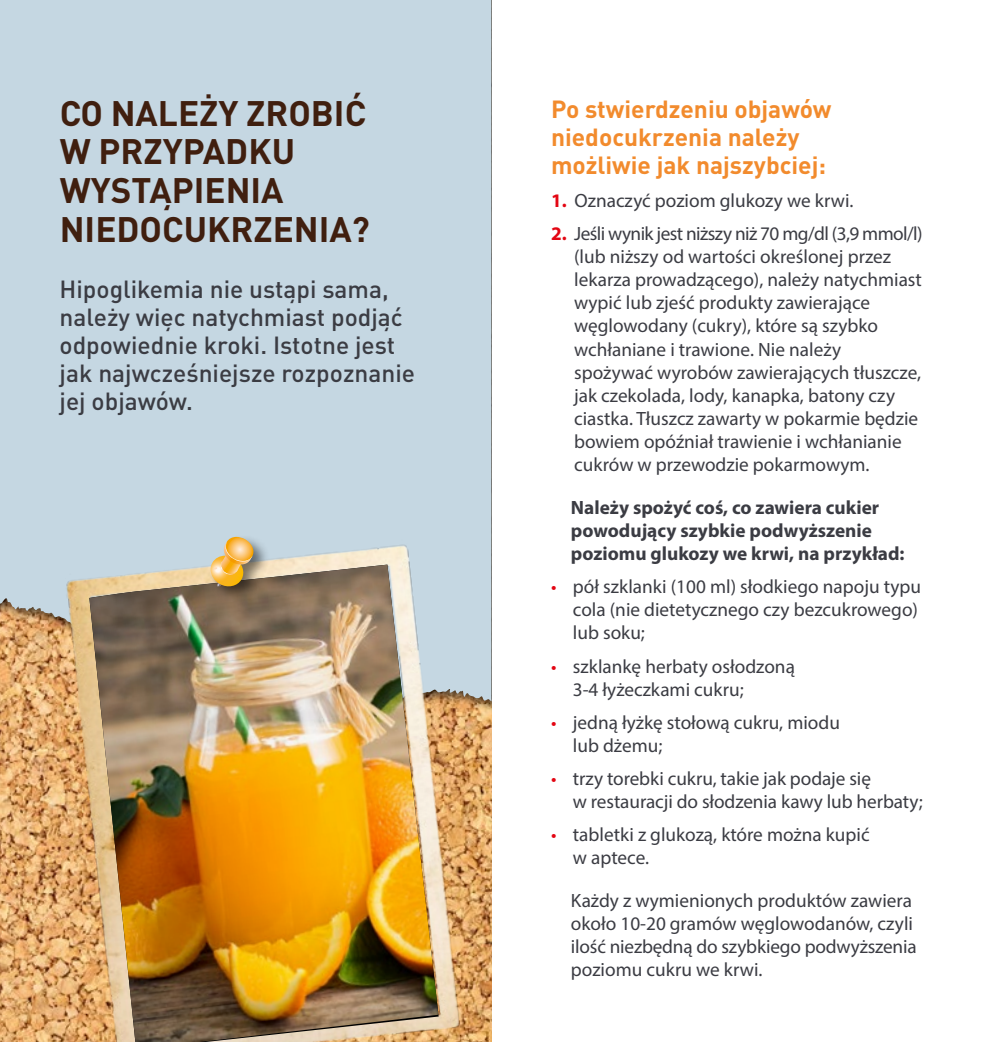
<style>
.page{position:relative;width:983px;height:1042px;background:#fff}
.page>*{position:absolute;margin:0;border:0;box-sizing:border-box;transform-origin:0 0}
.t1{font:700 35px/38.5px "DIN Pro";color:#401f0f}
.t2{font:500 24.5px/28px "DIN Pro";color:#3b3c43}
.t3{font:700 24.5px/28px "DIN Pro";color:#f28b2d}
.t4{font:19.25px/23.1px "Myriad Pro";color:#3b3c43}
.t5{font:700 19.25px/23.1px "Myriad Pro";color:#3b3c43}
.s1{font-weight:700;color:#e30613}
.s2{color:#e30613}
</style>
<div class="page">
<img style="left:0;top:758px;width:491px;height:284px">
<div style="left:0;top:0;width:491px;height:712px;background:#c5d7e2"></div>
<img style="left:41px;top:525px;width:439px;height:517px">
<img style="left:89px;top:564px;width:349px;height:478px">
<div style="left:208px;top:535px;width:61px;height:67px;background:#000;opacity:.51"></div>
<svg style="left:210px;top:537px;width:45px;height:51px;background:#d3b06d"></svg>
<h1 class="t1" style="left:60px;top:93px;width:311px">CO NALEŻY ZROBIĆ<br>W PRZYPADKU<br>WYSTĄPIENIA<br>NIEDOCUKRZENIA?</h1>
<p class="t2" style="left:60px;top:272px;width:357px">Hipoglikemia nie ustąpi sama, należy więc natychmiast podjąć odpowiednie kroki. Istotne jest jak najwcześniejsze rozpoznanie jej objawów.</p>
<p class="t3" style="left:551px;top:94px;width:282px">Po stwierdzeniu objawów niedocukrzenia należy możliwie jak najszybciej:</p>
<p class="t4" style="left:551px;top:189px;width:304px"><span class="s1">1.</span> Oznaczyć poziom glukozy we krwi.</p>
<p class="t4" style="left:574px;top:222px;width:350px;text-indent:-23px"><span class="s1">2.</span> Jeśli wynik jest niższy niż 70 mg/dl (3,9 mmol/l) (lub niższy od wartości określonej przez lekarza prowadzącego), należy natychmiast wypić lub zjeść produkty zawierające węglowodany (cukry), które są szybko wchłaniane i trawione. Nie należy spożywać wyrobów zawierających tłuszcze, jak czekolada, lody, kanapka, batony czy ciastka. Tłuszcz zawarty w pokarmie będzie bowiem opóźniał trawienie i wchłanianie cukrów w przewodzie pokarmowym.</p>
<p class="t5" style="left:570px;top:495px;width:335px">Należy spożyć coś, co zawiera cukier powodujący szybkie podwyższenie poziomu glukozy we krwi, na przykład:</p>
<p class="t4" style="left:572px;top:575px;width:349px;text-indent:-22px"><span class="s2">•</span> pół szklanki (100 ml) słodkiego napoju typu cola (nie dietetycznego czy bezcukrowego) lub soku;</p>
<p class="t4" style="left:572px;top:654px;width:223px;text-indent:-22px"><span class="s2">•</span> szklankę herbaty osłodzoną<br>3-4 łyżeczkami cukru;</p>
<p class="t4" style="left:572px;top:710px;width:268px;text-indent:-22px"><span class="s2">•</span> jedną łyżkę stołową cukru, miodu lub dżemu;</p>
<p class="t4" style="left:572px;top:766px;width:351px;text-indent:-22px"><span class="s2">•</span> trzy torebki cukru, takie jak podaje się<br>w restauracji do słodzenia kawy lub herbaty;</p>
<p class="t4" style="left:572px;top:822px;width:298px;text-indent:-22px"><span class="s2">•</span> tabletki z glukozą, które można kupić w aptece.</p>
<p class="t4" style="left:570px;top:888px;width:347px">Każdy z wymienionych produktów zawiera około 10-20 gramów węglowodanów, czyli ilość niezbędną do szybkiego podwyższenia poziomu cukru we krwi.</p>
</div>
